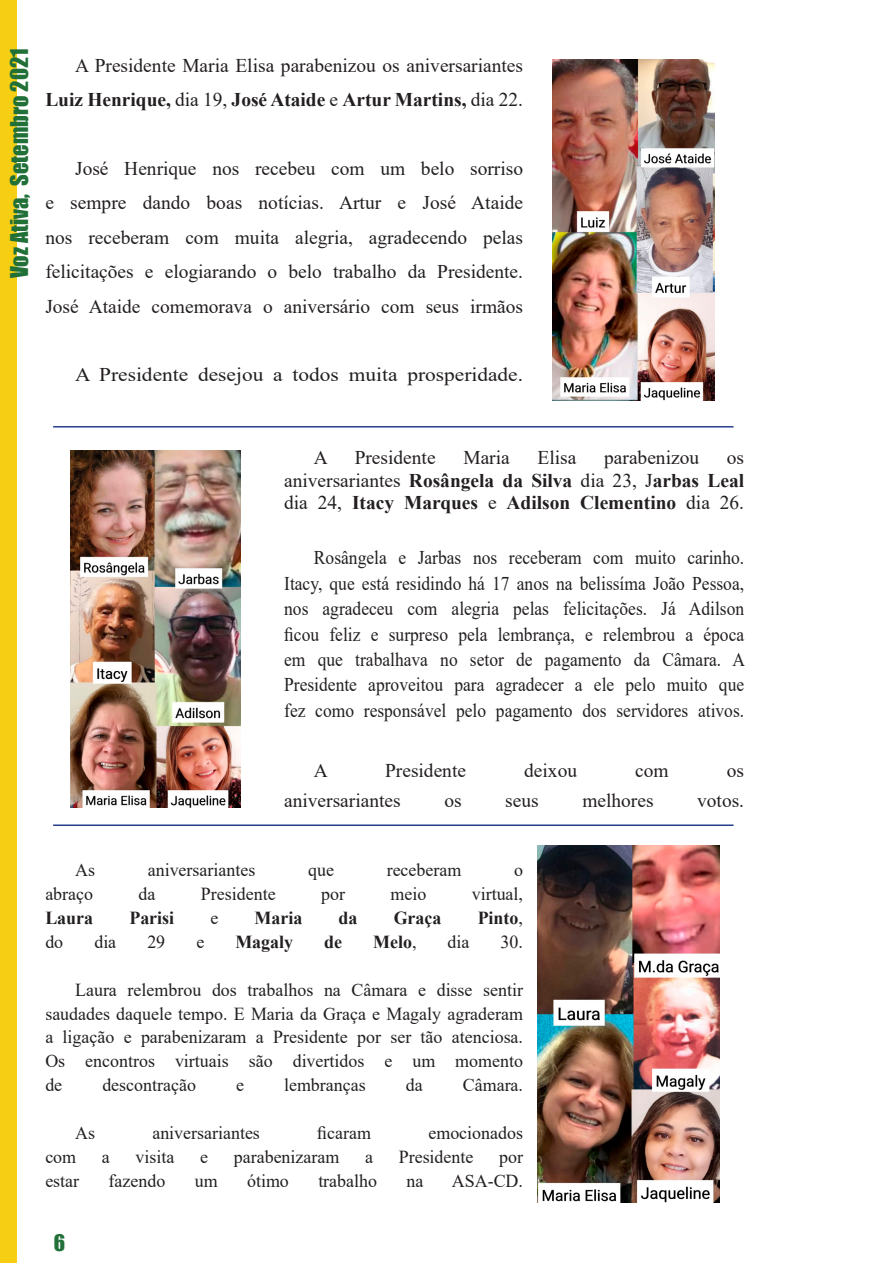
<style>
.page{position:relative;width:893px;height:1263px;background:#fff}
.page>*{position:absolute;margin:0;border:0;box-sizing:border-box;transform-origin:0 0}
.t1{font:22.5px "Impact";color:#207038}
.t2{font:21px "Impact";color:#217038}
.t3{font:19.5px/34.3px "Times New Roman";color:#231f20;text-align:right}
.t4{font:19.5px/25.3px "Times New Roman";color:#231f20;text-align:justify;scale:.9 1}
.t5{font:700 19.5px/22.4px "Times New Roman";color:#231f20;text-align:justify}
.t6{font:19.5px "Times New Roman";color:#231f20;scale:1.1 1}
.t7{font:18.3px/23.9px "Times New Roman";color:#231f20;text-align:justify}
.t8{font:700 18.3px "Times New Roman";color:#231f20}
.s1{font-weight:700}
.s2{font-weight:400}
</style>
<div class="page">
<div style="left:0;top:0;width:17px;height:1263px;background:#f6cf15"></div>
<img style="left:553px;top:60px;width:161px;height:341px">
<img style="left:70px;top:451px;width:170px;height:357px">
<hr style="left:53px;top:426px;width:680px;height:1px;background:#253f8e">
<hr style="left:53px;top:824px;width:680px;height:2px;background:#253f8e">
<img style="left:537px;top:845px;width:182px;height:357px">
<p class="t1" style="left:2px;top:278px;width:231px;rotate:-90deg">Voz Ativa, Setembro 2021</p>
<p class="t3" style="left:45px;top:48px;width:479px">A Presidente Maria Elisa parabenizou os aniversariantes<br><span class="s1">Luiz Henrique,</span> dia 19, <span class="s1">José Ataide</span> e <span class="s1">Artur Martins,</span> dia 22.</p>
<p class="t3" style="left:45px;top:151px;width:479px;text-align:justify;text-indent:30px">José Henrique nos recebeu com um belo sorriso e sempre dando boas notícias. Artur e José Ataide nos receberam com muita alegria, agradecendo pelas felicitações e elogiarando o belo trabalho da Presidente.<br>José Ataide comemorava o aniversário com seus irmãos</p>
<p class="t6" style="left:75px;top:361px;width:409px">A Presidente desejou a todos muita prosperidade.</p>
<p class="t3" style="left:314px;top:440px;width:16px">A</p>
<p class="t3" style="left:355px;top:440px;width:82px">Presidente</p>
<p class="t3" style="left:463px;top:440px;width:48px">Maria</p>
<p class="t3" style="left:538px;top:440px;width:40px">Elisa</p>
<p class="t3" style="left:604px;top:440px;width:96px">parabenizou</p>
<p class="t5" style="left:284px;top:446px;width:461px;text-indent:443px"><span class="s2">os aniversariantes</span> Rosângela da Silva <span class="s2">dia 23, J</span>arbas Leal <span class="s2">dia 24,</span> Itacy Marques <span class="s2">e</span> Adilson Clementino <span class="s2">dia 26.</span></p>
<p class="t4" style="left:284px;top:544px;width:514px;text-indent:30px">Rosângela e Jarbas nos receberam com muito carinho.<br>Itacy, que está residindo há 17 anos na belissíma João Pessoa, nos agradeceu com alegria pelas felicitações. Já Adilson ficou feliz e surpreso pela lembrança, e relembrou a época em que trabalhava no setor de pagamento da Câmara. A Presidente aproveitou para agradecer a ele pelo muito que fez como responsável pelo pagamento dos servidores ativos.</p>
<p class="t3" style="left:314px;top:752px;width:16px">A</p>
<p class="t3" style="left:385px;top:752px;width:82px">Presidente</p>
<p class="t3" style="left:524px;top:752px;width:54px">deixou</p>
<p class="t3" style="left:635px;top:752px;width:35px">com</p>
<p class="t3" style="left:727px;top:752px;width:19px">os</p>
<p class="t3" style="left:284px;top:782px;width:118px">aniversariantes</p>
<p class="t3" style="left:444px;top:782px;width:19px">os</p>
<p class="t3" style="left:505px;top:782px;width:35px">seus</p>
<p class="t3" style="left:582px;top:782px;width:73px">melhores</p>
<p class="t3" style="left:697px;top:782px;width:48px">votos.</p>
<p class="t7" style="left:75px;top:857px;width:21px">As</p>
<p class="t7" style="left:148px;top:857px;width:109px">aniversariantes</p>
<p class="t7" style="left:308px;top:857px;width:27px">que</p>
<p class="t7" style="left:387px;top:857px;width:76px">receberam</p>
<p class="t7" style="left:514px;top:857px;width:10px">o</p>
<p class="t7" style="left:45px;top:881px;width:49px">abraço</p>
<p class="t7" style="left:139px;top:881px;width:18px">da</p>
<p class="t7" style="left:201px;top:881px;width:76px">Presidente</p>
<p class="t7" style="left:321px;top:881px;width:25px">por</p>
<p class="t7" style="left:390px;top:881px;width:37px">meio</p>
<p class="t7" style="left:472px;top:881px;width:53px">virtual,</p>
<p class="t8" style="left:45px;top:904px;width:49px">Laura</p>
<p class="t8" style="left:129px;top:904px;width:46px">Parisi</p>
<p class="t7" style="left:210px;top:905px;width:9px">e</p>
<p class="t8" style="left:255px;top:904px;width:49px">Maria</p>
<p class="t8" style="left:339px;top:904px;width:20px">da</p>
<p class="t8" style="left:394px;top:904px;width:49px">Graça</p>
<p class="t8" style="left:478px;top:904px;width:47px">Pinto<span class="s2">,</span></p>
<p class="t7" style="left:45px;top:929px;width:19px">do</p>
<p class="t7" style="left:94px;top:929px;width:23px">dia</p>
<p class="t7" style="left:147px;top:929px;width:19px">29</p>
<p class="t7" style="left:196px;top:929px;width:9px">e</p>
<p class="t8" style="left:235px;top:928px;width:59px">Magaly</p>
<p class="t8" style="left:324px;top:928px;width:19px">de</p>
<p class="t8" style="left:373px;top:928px;width:45px">Melo<span class="s2">,</span></p>
<p class="t7" style="left:448px;top:929px;width:23px">dia</p>
<p class="t7" style="left:501px;top:929px;width:24px">30.</p>
<p class="t7" style="left:45px;top:977px;width:479px;text-indent:30px">Laura relembrou dos trabalhos na Câmara e disse sentir saudades daquele tempo. E Maria da Graça e Magaly agraderam a ligação e parabenizaram a Presidente por ser tão atenciosa.<br>Os encontros virtuais são divertidos e um momento de</p>
<p class="t7" style="left:102px;top:1073px;width:95px">descontração</p>
<p class="t7" style="left:236px;top:1073px;width:9px">e</p>
<p class="t7" style="left:284px;top:1073px;width:83px">lembranças</p>
<p class="t7" style="left:406px;top:1073px;width:18px">da</p>
<p class="t7" style="left:463px;top:1073px;width:62px">Câmara.</p>
<p class="t7" style="left:75px;top:1120px;width:21px">As</p>
<p class="t7" style="left:152px;top:1120px;width:109px">aniversariantes</p>
<p class="t7" style="left:317px;top:1120px;width:55px">ficaram</p>
<p class="t7" style="left:428px;top:1120px;width:96px">emocionados</p>
<p class="t7" style="left:45px;top:1144px;width:32px">com</p>
<p class="t7" style="left:102px;top:1144px;width:9px">a</p>
<p class="t7" style="left:136px;top:1144px;width:40px">visita</p>
<p class="t7" style="left:200px;top:1144px;width:9px">e</p>
<p class="t7" style="left:234px;top:1144px;width:107px">parabenizaram</p>
<p class="t7" style="left:365px;top:1144px;width:9px">a</p>
<p class="t7" style="left:399px;top:1144px;width:76px">Presidente</p>
<p class="t7" style="left:499px;top:1144px;width:25px">por</p>
<p class="t7" style="left:45px;top:1168px;width:35px">estar</p>
<p class="t7" style="left:109px;top:1168px;width:58px">fazendo</p>
<p class="t7" style="left:195px;top:1168px;width:24px">um</p>
<p class="t7" style="left:247px;top:1168px;width:43px">ótimo</p>
<p class="t7" style="left:318px;top:1168px;width:60px">trabalho</p>
<p class="t7" style="left:406px;top:1168px;width:18px">na</p>
<p class="t7" style="left:452px;top:1168px;width:73px">ASA-CD.</p>
<p class="t2" style="left:54px;top:1226px;width:13px">6</p>
</div>
